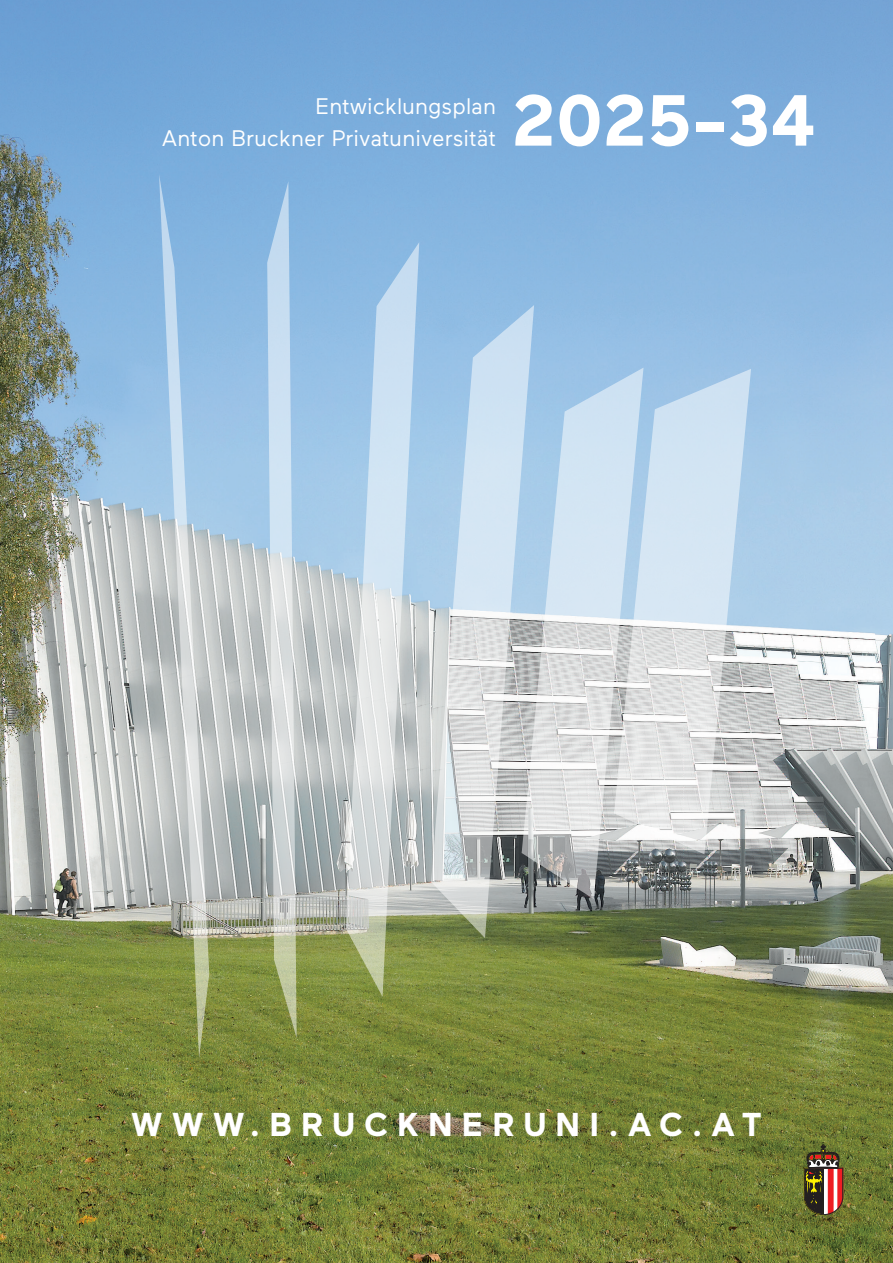
<style>
.page{position:relative;width:893px;height:1263px;background:#fff}
.page>*{position:absolute;margin:0;border:0;box-sizing:border-box;transform-origin:0 0}
.t1{font:700 72px "Maax";color:#fff}
.t2{font:700 33px "Maax";letter-spacing:.27em;color:#fff}
.t3{font:22.5px/32.2px "Maax";color:#fff;text-align:right}
</style>
<div class="page">
<img style="left:0;top:0;width:893px;height:1263px">
<svg style="left:159px;top:174px;width:50px;height:885px;background:#acbfc3"></svg>
<svg style="left:267px;top:181px;width:30px;height:857px;background:#bdcdd1"></svg>
<svg style="left:346px;top:242px;width:73px;height:755px;background:#bdced4"></svg>
<svg style="left:431px;top:305px;width:103px;height:633px;background:#c0cfd9"></svg>
<svg style="left:522px;top:368px;width:121px;height:531px;background:#c4d1db"></svg>
<svg style="left:614px;top:369px;width:137px;height:485px;background:#d0dce6"></svg>
<svg style="left:804px;top:1144px;width:39px;height:71px;background:#845e44"></svg>
<p class="t3" style="left:162px;top:90px;width:336px">Entwicklungsplan<br>Anton Bruckner Privatuniversität</p>
<h1 class="t1" style="left:512px;top:82px;width:306px">2025-34</h1>
<h2 class="t2" style="left:131px;top:1106px;width:632px">WWW.BRUCKNERUNI.AC.AT</h2>
</div>
